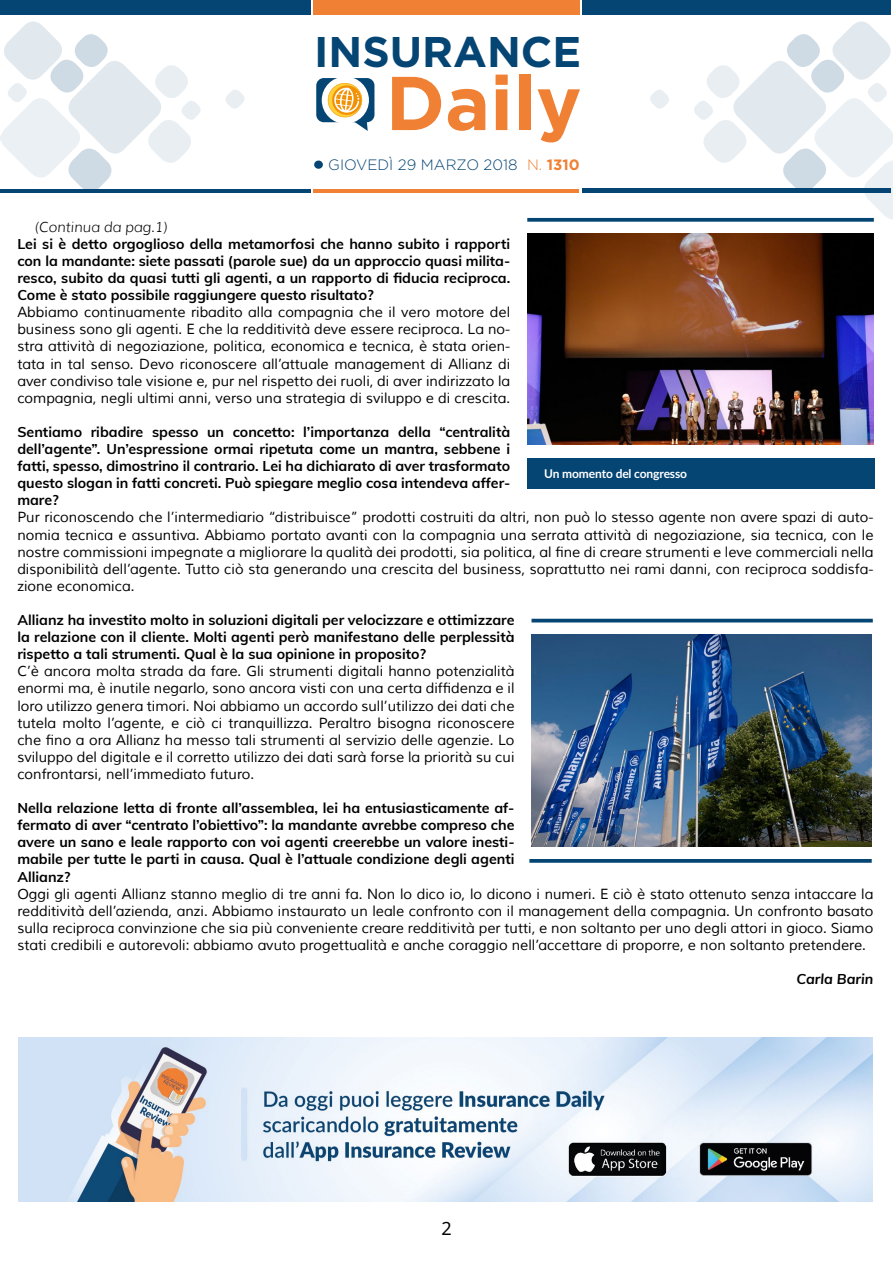
<style>
.page{position:relative;width:893px;height:1263px;background:#fff}
.page>*{position:absolute;margin:0;border:0;box-sizing:border-box;transform-origin:0 0}
.t1{font:700 76.05px "Gotham";color:#f08033}
.t2{font:700 42.9px "Gotham";color:#054573}
.t3{font:18px "Noto Sans";color:#000}
.t4{font:300 15px "Gotham";color:#054573}
.t5{font:14.25px/17.1px "Muli";color:#000;text-align:justify}
.t6{font:700 14.25px/17.1px "Muli";color:#000;text-align:justify}
.t7{font:italic 300 14.25px "Muli";color:#000}
.t8{font:italic 700 14.25px "Muli";color:#000}
.t9{font:700 12px "Lato";letter-spacing:-.01em;color:#fff}
.s1{color:#f08033}
.s2{font-weight:700;color:#f08033}
</style>
<div class="page">
<div style="left:0;top:0;width:310px;height:15px;background:#054573"></div>
<div style="left:583px;top:0;width:308px;height:14px;background:#054573"></div>
<div style="left:313px;top:0;width:267px;height:15px;background:#f08033"></div>
<hr style="left:0;top:189px;width:310px;height:3px;background:#054573">
<hr style="left:583px;top:188px;width:308px;height:4px;background:#054573">
<hr style="left:314px;top:189px;width:265px;height:3px;background:#f08033">
<div style="left:316px;top:78px;width:58px;height:44px;background:#054573;border-radius:8px"></div>
<div style="left:322px;top:77px;width:47px;height:47px;background:#fff;border-radius:50%"></div>
<svg style="left:328px;top:83px;width:40px;height:48px"></svg>
<div style="left:314px;top:161px;width:9px;height:8px;background:#054573;border-radius:50%"></div>
<svg style="left:225px;top:90px;width:20px;height:19px"></svg>
<svg style="left:650px;top:90px;width:19px;height:19px"></svg>
<svg style="left:0;top:21px;width:203px;height:172px"></svg>
<svg style="left:691px;top:21px;width:202px;height:198px"></svg>
<img style="left:527px;top:233px;width:347px;height:211px">
<img style="left:531px;top:634px;width:341px;height:213px">
<svg style="left:529px;top:859px;width:343px;height:4px"></svg>
<svg style="left:527px;top:218px;width:347px;height:4px"></svg>
<hr style="left:531px;top:619px;width:342px;height:3px;background:#054573">
<img style="left:18px;top:1037px;width:854px;height:164px">
<div style="left:527px;top:458px;width:348px;height:31px;background:#054573"></div>
<h2 class="t2" style="left:314px;top:27px;width:269px">INSURANCE</h2>
<h1 class="t1" style="left:386px;top:59px;width:197px">Daily</h1>
<p class="t4" style="left:328px;top:157px;width:253px">GIOVEDÌ 29 MARZO 2018 <span class="s1">N.</span> <span class="s2">1310</span></p>
<p class="t7" style="left:34px;top:218px;width:135px">(Continua da pag.1)</p>
<p class="t6" style="left:17px;top:234px;width:494px">Lei si è detto orgoglioso della metamorfosi che hanno subito i rapporti con la mandante: siete passati (parole sue) da un approccio quasi milita&shy;resco, subito da quasi tutti gli agenti, a un rapporto di fiducia reciproca.<br>Come è stato possibile raggiungere questo risultato?</p>
<p class="t5" style="left:17px;top:304px;width:494px">Abbiamo continuamente ribadito alla compagnia che il vero motore del business sono gli agenti. E che la redditività deve essere reciproca. La no&shy;stra attività di negoziazione, politica, economica e tecnica, è stata orien&shy;tata in tal senso. Devo riconoscere all’attuale management di Allianz di aver condiviso tale visione e, pur nel rispetto dei ruoli, di aver indirizzato la compagnia, negli ultimi anni, verso una strategia di sviluppo e di crescita.</p>
<p class="t6" style="left:17px;top:423px;width:494px">Sentiamo ribadire spesso un concetto: l’importanza della “centralità dell’agente”. Un’espressione ormai ripetuta come un mantra, sebbene i fatti, spesso, dimostrino il contrario. Lei ha dichiarato di aver trasformato questo slogan in fatti concreti. Può spiegare meglio cosa intendeva affer&shy;mare?</p>
<p class="t5" style="left:17px;top:509px;width:858px">Pur riconoscendo che l’intermediario “distribuisce” prodotti costruiti da altri, non può lo stesso agente non avere spazi di auto&shy;nomia tecnica e assuntiva. Abbiamo portato avanti con la compagnia una serrata attività di negoziazione, sia tecnica, con le nostre commissioni impegnate a migliorare la qualità dei prodotti, sia politica, al fine di creare strumenti e leve commerciali nella disponibilità dell’agente. Tutto ciò sta generando una crescita del business, soprattutto nei rami danni, con reciproca soddisfa&shy;zione economica.</p>
<p class="t6" style="left:17px;top:611px;width:499px">Allianz ha investito molto in soluzioni digitali per velocizzare e ottimizzare la relazione con il cliente. Molti agenti però manifestano delle perplessità rispetto a tali strumenti. Qual è la sua opinione in proposito?</p>
<p class="t5" style="left:17px;top:663px;width:499px">C’è ancora molta strada da fare. Gli strumenti digitali hanno potenzialità enormi ma, è inutile negarlo, sono ancora visti con una certa diffidenza e il loro utilizzo genera timori. Noi abbiamo un accordo sull’utilizzo dei dati che tutela molto l’agente, e ciò ci tranquillizza. Peraltro bisogna riconoscere che fino a ora Allianz ha messo tali strumenti al servizio delle agenzie. Lo sviluppo del digitale e il corretto utilizzo dei dati sarà forse la priorità su cui confrontarsi, nell’immediato futuro.</p>
<p class="t6" style="left:17px;top:799px;width:499px">Nella relazione letta di fronte all’assemblea, lei ha entusiasticamente af&shy;fermato di aver “centrato l’obiettivo”: la mandante avrebbe compreso che avere un sano e leale rapporto con voi agenti creerebbe un valore inesti&shy;mabile per tutte le parti in causa. Qual è l’attuale condizione degli agenti Allianz?</p>
<p class="t5" style="left:17px;top:885px;width:858px">Oggi gli agenti Allianz stanno meglio di tre anni fa. Non lo dico io, lo dicono i numeri. E ciò è stato ottenuto senza intaccare la redditività dell’azienda, anzi. Abbiamo instaurato un leale confronto con il management della compagnia. Un confronto basato sulla reciproca convinzione che sia più conveniente creare redditività per tutti, e non soltanto per uno degli attori in gioco. Siamo stati credibili e autorevoli: abbiamo avuto progettualità e anche coraggio nell’accettare di proporre, e non soltanto pretendere.</p>
<p class="t8" style="left:796px;top:969px;width:79px">Carla Barin</p>
<p class="t9" style="left:544px;top:465px;width:144px">Un momento del congresso</p>
<p class="t3" style="left:441px;top:1216px;width:12px">2</p>
</div>
